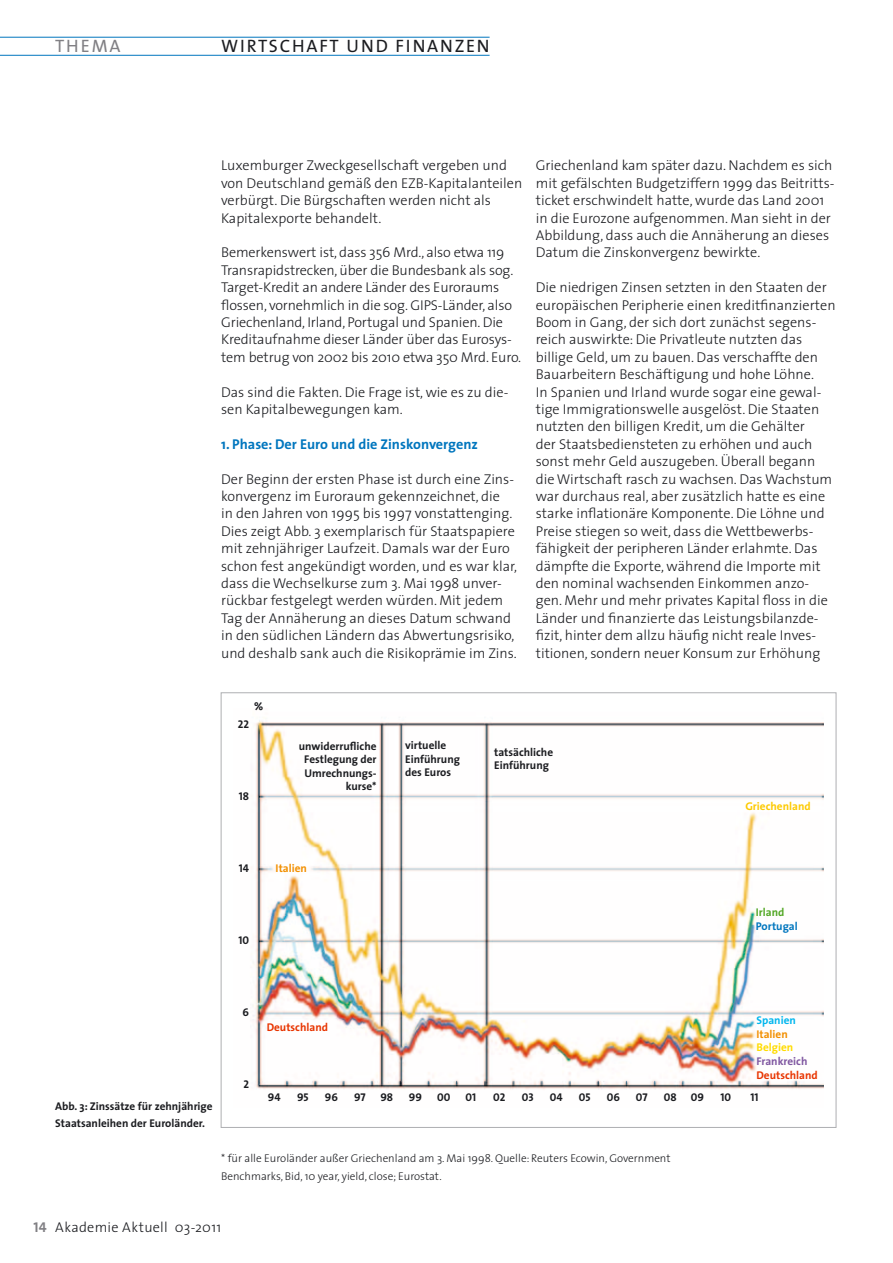
<style>
.page{position:relative;width:893px;height:1263px;background:#fff}
.page>*{position:absolute;margin:0;border:0;box-sizing:border-box;transform-origin:0 0}
.t1{font:18px "The Sans";letter-spacing:.1em;color:#1b1c20}
.t2{font:18px "The Sans";letter-spacing:.1em;color:#818084}
.t3{font:300 14.25px/17.4px "The Sans";color:#1b1c20}
.t4{font:700 14.25px "The Sans";color:#0076be}
.t5{font:300 14.25px "The Sans";letter-spacing:.02em;color:#1b1c20}
.t6{font:700 11.25px/13.5px "The Sans";color:#1b1c20}
.t7{font:300 11.25px/17.4px "The Sans";color:#1b1c20}
.t8{font:11.25px "The Sans Bold Caps";color:#1b1c20}
.t9{font:700 11.25px "The Sans";color:#e83400}
.t10{font:700 11.25px "The Sans";color:#f28f00}
.t11{font:700 11.25px "The Sans";color:#fdca00}
.t12{font:700 11.25px "The Sans";color:#7f57a1}
.t13{font:700 11.25px "The Sans";color:#0076be}
.t14{font:700 11.25px "The Sans";color:#00b6ee}
.t15{font:700 11.25px "The Sans";color:#ffdc00}
.t16{font:700 11.25px "The Sans";color:#52a725}
.s1{font-family:"The Sans Bold Caps";font-weight:400;color:#818084}
</style>
<div class="page">
<hr style="left:0;top:55px;width:490px;height:1px;background:#0076be">
<hr style="left:0;top:37px;width:490px;height:1px;background:#0076be">
<img style="left:252px;top:720px;width:571px;height:369px">
<p class="t2" style="left:55px;top:31px;width:67px">THEMA</p>
<p class="t1" style="left:221px;top:31px;width:270px">WIRTSCHAFT UND FINANZEN</p>
<p class="t3" style="left:221px;top:156px;width:303px">Luxemburger Zweckgesellschaft vergeben und von Deutschland gemäß den EZB-Kapitalanteilen verbürgt. Die Bürgschaften werden nicht als Kapitalexporte behandelt.</p>
<p class="t3" style="left:221px;top:243px;width:302px">Bemerkenswert ist, dass 356 Mrd., also etwa 119<br>Transrapidstrecken, über die Bundesbank als sog.<br>Target-Kredit an andere Länder des Euroraums flossen, vornehmlich in die sog. GIPS-Länder, also Griechenland, Irland, Portugal und Spanien. Die Kreditaufnahme dieser Länder über das Eurosys&shy;tem betrug von 2002 bis 2010 etwa 350 Mrd. Euro.</p>
<p class="t3" style="left:221px;top:383px;width:289px">Das sind die Fakten. Die Frage ist, wie es zu die&shy;sen Kapitalbewegungen kam.</p>
<p class="t4" style="left:221px;top:432px;width:258px">1. Phase: Der Euro und die Zinskonvergenz</p>
<p class="t3" style="left:221px;top:470px;width:298px">Der Beginn der ersten Phase ist durch eine Zins&shy;konvergenz im Euroraum gekennzeichnet, die<br>in den Jahren von 1995 bis 1997 vonstattenging.<br>Dies zeigt Abb. 3 exemplarisch für Staatspapiere mit zehnjähriger Laufzeit. Damals war der Euro schon fest angekündigt worden, und es war klar, dass die Wechselkurse zum 3. Mai 1998 unver&shy;rückbar festgelegt werden würden. Mit jedem Tag der Annäherung an dieses Datum schwand in den südlichen Ländern das Abwertungsrisiko, und deshalb sank auch die Risikoprämie im Zins.</p>
<p class="t3" style="left:536px;top:156px;width:300px">Griechenland kam später dazu. Nachdem es sich mit gefälschten Budgetziffern 1999 das Beitritts&shy;ticket erschwindelt hatte, wurde das Land 2001 in die Eurozone aufgenommen. Man sieht in der Abbildung, dass auch die Annäherung an dieses Datum die Zinskonvergenz bewirkte.</p>
<p class="t3" style="left:536px;top:278px;width:301px">Die niedrigen Zinsen setzten in den Staaten der europäischen Peripherie einen kreditfinanzierten Boom in Gang, der sich dort zunächst segens&shy;reich auswirkte: Die Privatleute nutzten das billige Geld, um zu bauen. Das verschaffte den Bauarbeitern Beschäftigung und hohe Löhne.<br>In Spanien und Irland wurde sogar eine gewal&shy;tige Immigrationswelle ausgelöst. Die Staaten nutzten den billigen Kredit, um die Gehälter<br>der Staatsbediensteten zu erhöhen und auch sonst mehr Geld auszugeben. Überall begann die Wirtschaft rasch zu wachsen. Das Wachstum war durchaus real, aber zusätzlich hatte es eine starke inflationäre Komponente. Die Löhne und Preise stiegen so weit, dass die Wettbewerbs&shy;fähigkeit der peripheren Länder erlahmte. Das dämpfte die Exporte, während die Importe mit den nominal wachsenden Einkommen anzo&shy;gen. Mehr und mehr privates Kapital floss in die Länder und finanzierte das Leistungsbilanzde&shy;fizit, hinter dem allzu häufig nicht reale Inves&shy;titionen, sondern neuer Konsum zur Erhöhung</p>
<p class="t8" style="left:254px;top:697px;width:11px">%</p>
<p class="t8" style="left:238px;top:714px;width:13px">22</p>
<p class="t8" style="left:239px;top:786px;width:12px">18</p>
<p class="t8" style="left:239px;top:858px;width:12px">14</p>
<p class="t8" style="left:238px;top:930px;width:12px">10</p>
<p class="t6" style="left:299px;top:739px;width:79px;text-align:right">unwiderrufliche<br>Festlegung der<br>Umrechnungs&shy;kurse*</p>
<p class="t10" style="left:276px;top:858px;width:33px">Italien</p>
<p class="t6" style="left:405px;top:738px;width:56px">virtuelle<br>Einführung des Euros</p>
<p class="t6" style="left:494px;top:745px;width:60px">tatsächliche<br>Einführung</p>
<p class="t11" style="left:745px;top:797px;width:67px">Griechenland</p>
<p class="t16" style="left:756px;top:903px;width:30px">Irland</p>
<p class="t13" style="left:756px;top:917px;width:43px">Portugal</p>
<p class="t6" style="left:55px;top:1097px;width:159px;line-height:17.4px">Abb. 3: Zinssätze für zehnjährige<br>Staatsanleihen der Euroländer.</p>
<p class="t8" style="left:243px;top:1002px;width:8px">6</p>
<p class="t8" style="left:243px;top:1074px;width:7px">2</p>
<p class="t9" style="left:267px;top:1018px;width:63px">Deutschland</p>
<p class="t14" style="left:756px;top:1011px;width:41px">Spanien</p>
<p class="t10" style="left:756px;top:1025px;width:33px">Italien</p>
<p class="t15" style="left:756px;top:1038px;width:38px">Belgien</p>
<p class="t12" style="left:756px;top:1052px;width:53px">Frankreich</p>
<p class="t9" style="left:756px;top:1065px;width:63px">Deutschland</p>
<p class="t8" style="left:268px;top:1087px;width:14px">94</p>
<p class="t8" style="left:297px;top:1087px;width:13px">95</p>
<p class="t8" style="left:325px;top:1087px;width:15px">96</p>
<p class="t8" style="left:354px;top:1087px;width:13px">97</p>
<p class="t8" style="left:380px;top:1087px;width:14px">98</p>
<p class="t8" style="left:409px;top:1087px;width:15px">99</p>
<p class="t8" style="left:437px;top:1087px;width:15px">00</p>
<p class="t8" style="left:465px;top:1087px;width:12px">01</p>
<p class="t8" style="left:493px;top:1087px;width:14px">02</p>
<p class="t8" style="left:522px;top:1087px;width:13px">03</p>
<p class="t8" style="left:550px;top:1087px;width:14px">04</p>
<p class="t8" style="left:579px;top:1087px;width:13px">05</p>
<p class="t8" style="left:607px;top:1087px;width:15px">06</p>
<p class="t8" style="left:636px;top:1087px;width:13px">07</p>
<p class="t8" style="left:664px;top:1087px;width:42px">08 09</p>
<p class="t8" style="left:720px;top:1087px;width:12px">10</p>
<p class="t8" style="left:750px;top:1087px;width:10px">11</p>
<p class="t7" style="left:221px;top:1149px;width:451px">* für alle Euroländer außer Griechenland am 3. Mai 1998. Quelle: Reuters Ecowin, Government<br>Benchmarks, Bid, 10 year, yield, close; Eurostat.</p>
<p class="t5" style="left:33px;top:1215px;width:189px"><span class="s1">14</span> Akademie Aktuell 03-2011</p>
</div>
